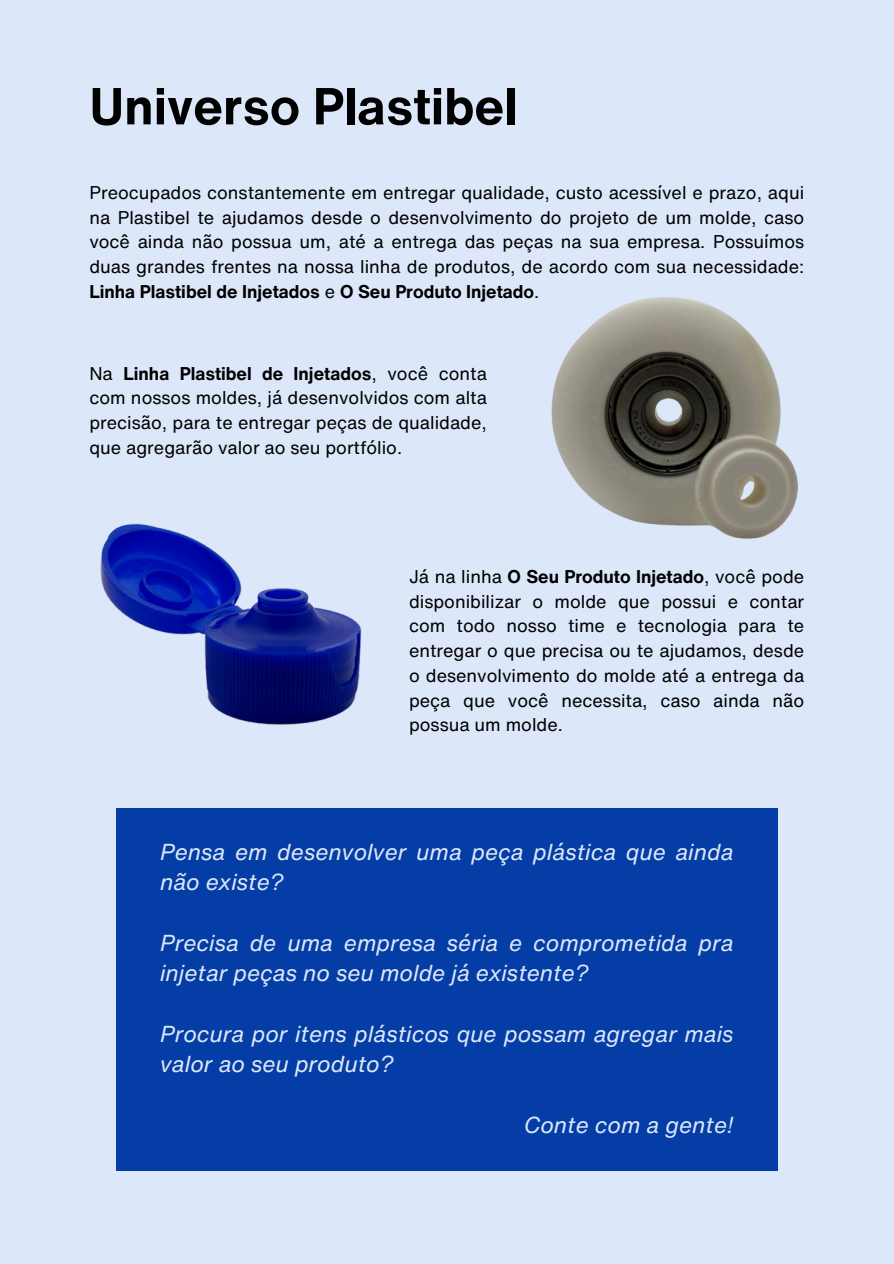
<style>
.page{position:relative;width:894px;height:1264px;background:#fff}
.page>*{position:absolute;margin:0;border:0;box-sizing:border-box;transform-origin:0 0}
.t1{font:700 51px "Helvetica Now Text";color:#000}
.t2{font:italic 22.5px/30.3px "Helvetica Now Text";color:#dce7f9}
.t3{font:18px/24.8px "Helvetica Now Text";color:#000;text-align:justify}
.s1{font-weight:700}
</style>
<div class="page">
<div style="left:0;top:0;width:893px;height:1263px;background:#dce7f9"></div>
<div style="left:116px;top:807px;width:661px;height:363px;background:#053da7"></div>
<img style="left:551px;top:297px;width:247px;height:242px">
<img style="left:100px;top:523px;width:262px;height:202px">
<p class="t1" style="left:89px;top:68px;width:429px">Universo Plastibel</p>
<h1 class="t3" style="left:89px;top:180px;width:716px">Preocupados constantemente em entregar qualidade, custo acessível e prazo, aqui na Plastibel te ajudamos desde o desenvolvimento do projeto de um molde, caso você ainda não possua um, até a entrega das peças na sua empresa. Possuímos duas grandes frentes na nossa linha de produtos, de acordo com sua necessidade:<br><span class="s1">Linha Plastibel de Injetados</span> e <span class="s1">O Seu Produto Injetado</span>.</h1>
<h2 class="t3" style="left:89px;top:360px;width:399px">Na <span class="s1">Linha Plastibel de Injetados</span>, você conta com nossos moldes, já desenvolvidos com alta precisão, para te entregar peças de qualidade, que agregarão valor ao seu portfólio.</h2>
<h2 class="t3" style="left:409px;top:564px;width:396px">Já na linha <span class="s1">O Seu Produto Injetado</span>, você pode disponibilizar o molde que possui e contar com todo nosso time e tecnologia para te entregar o que precisa ou te ajudamos, desde o desenvolvimento do molde até a entrega da peça que você necessita, caso ainda não possua um molde.</h2>
<p class="t2" style="left:160px;top:836px;width:575px">Pensa em desenvolver uma peça plástica que ainda não existe?</p>
<p class="t2" style="left:160px;top:927px;width:575px">Precisa de uma empresa séria e comprometida pra injetar peças no seu molde já existente?</p>
<p class="t2" style="left:160px;top:1018px;width:575px">Procura por itens plásticos que possam agregar mais valor ao seu produto?</p>
<p class="t2" style="left:523px;top:1109px;width:211px">Conte com a gente!</p>
</div>
